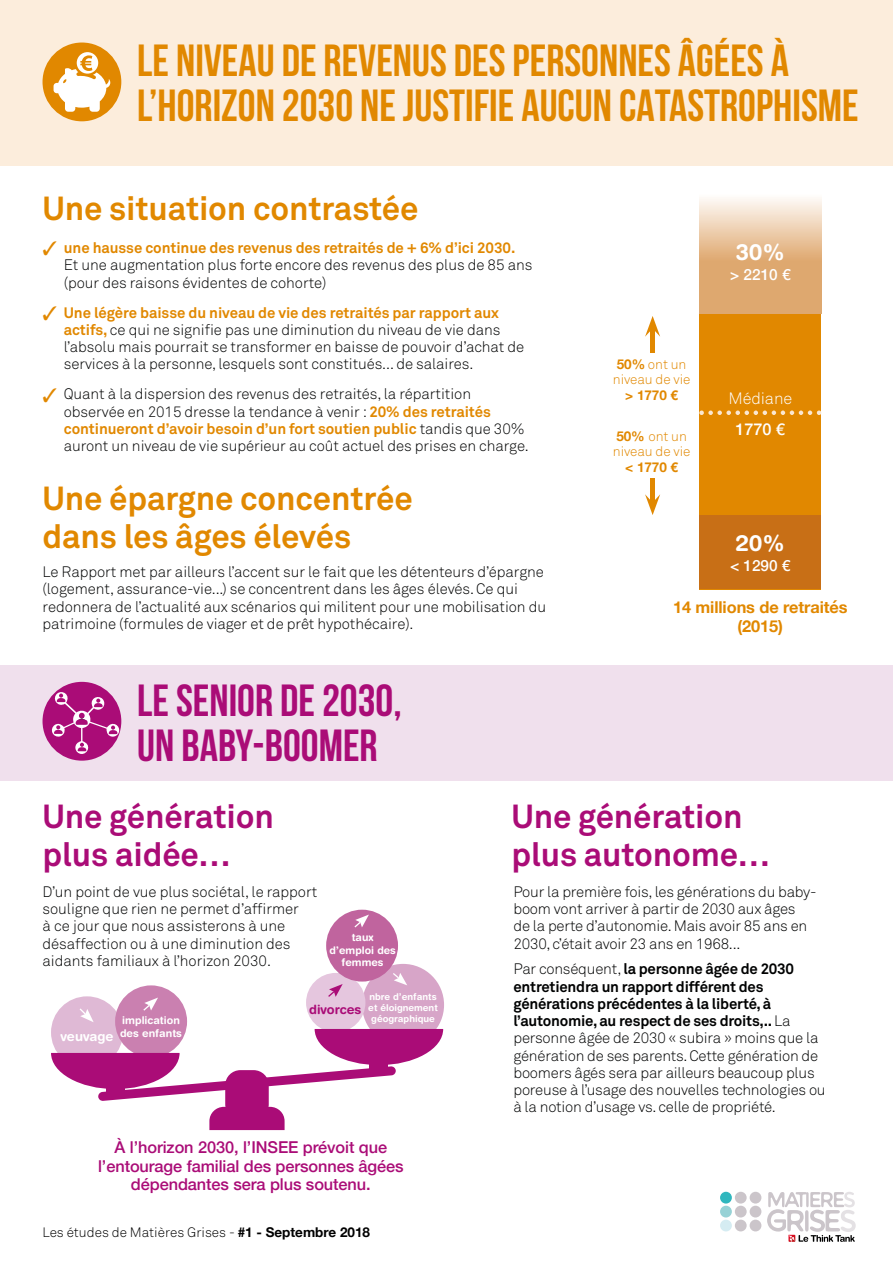
<style>
.page{position:relative;width:893px;height:1263px;background:#fff}
.page>*{position:absolute;margin:0;border:0;box-sizing:border-box;transform-origin:0 0}
.t1{font:700 45px/45px "Bebas Neue";color:#e18800}
.t2{font:700 45px/45px "Bebas Neue";color:#aa0c77}
.t3{font:700 33px/38px "Akkurat Pro";letter-spacing:-.005em;color:#e18800}
.t4{font:700 33px/38px "Akkurat Pro";letter-spacing:-.005em;color:#aa0c77}
.t5{font:700 22.5px "Helvetica Rounded LT";color:#fff}
.t6{font:500 16.35px/18.8px "Helvetica Neue";letter-spacing:-.005em;color:#aa0c77;text-align:center}
.t7{font:700 16.35px/18.8px "Helvetica Neue";letter-spacing:-.005em;color:#e18800;text-align:center}
.t8{font:16.35px "Akkurat Light Pro";letter-spacing:-.005em;color:#fff}
.t9{font:500 16.35px "Helvetica Neue";color:#fff}
.t10{font:500 15.3px "Helvetica Neue";color:#fff}
.t11{font:15px/17.2px "Akkurat Light Pro";letter-spacing:-.005em;color:#010202}
.t12{font:700 15px "Akkurat Pro";letter-spacing:-.005em;color:#e18800}
.t13{font:700 15px/17.2px "Akkurat Pro";letter-spacing:-.015em;color:#010202}
.t14{font:13.5px "Akkurat Light Pro";color:#000}
.t15{font:13.5px/15.5px "Akkurat Light Pro";letter-spacing:-.005em;color:#e18800}
.t16{font:700 13.5px "Helvetica Neue";letter-spacing:-.005em;color:#e18800}
.t17{font:700 13.05px "Helvetica Rounded LT";color:#fff}
.t18{font:700 12.75px "Helvetica Rounded LT";color:#aa0c77}
.t19{font:700 10.65px "Helvetica Rounded LT";color:#fff}
.t20{font:700 10.5px/12.6px "Helvetica Rounded LT";color:#fff;text-align:center}
.t21{font:700 9.3px/11.2px "Helvetica Rounded LT";color:#fff}
.s1{font-family:"Akkurat Pro";font-weight:700;color:#e18800}
.s2{color:#e18800}
.s3{font-family:"Akkurat Light Pro";font-weight:400;color:#010202}
.s4{font-family:"Helvetica Neue";font-weight:700}
.s5{font-family:"Akkurat Light Pro";font-weight:400}
</style>
<div class="page">
<svg style="left:767px;top:1192px;width:89px;height:50px"></svg>
<div style="left:750px;top:1192px;width:11px;height:11px;background:#cbc5ca;border-radius:50%"></div>
<div style="left:750px;top:1206px;width:11px;height:11px;background:#cbc5ca;border-radius:50%"></div>
<div style="left:750px;top:1219px;width:11px;height:12px;background:#cbc5ca;border-radius:50%"></div>
<div style="left:735px;top:1192px;width:12px;height:11px;background:#cbc5ca;border-radius:50%"></div>
<div style="left:735px;top:1206px;width:12px;height:11px;background:#cbc5ca;border-radius:50%"></div>
<div style="left:735px;top:1219px;width:12px;height:12px;background:#cbc5ca;border-radius:50%"></div>
<div style="left:720px;top:1192px;width:12px;height:11px;background:#30b7be;border-radius:50%"></div>
<div style="left:720px;top:1206px;width:12px;height:11px;background:#97d2d6;border-radius:50%"></div>
<div style="left:720px;top:1219px;width:12px;height:12px;background:#d5ecf2;border-radius:50%"></div>
<div style="left:699px;top:313px;width:122px;height:276px;background:#e18800"></div>
<svg style="left:699px;top:410px;width:122px;height:5px"></svg>
<div style="left:699px;top:515px;width:122px;height:74px;background:#c86f16"></div>
<svg style="left:699px;top:198px;width:122px;height:115px;background:#e6be93"></svg>
<div style="left:650px;top:328px;width:5px;height:25px;background:#e18800"></div>
<svg style="left:645px;top:316px;width:15px;height:21px"></svg>
<div style="left:650px;top:478px;width:5px;height:24px;background:#e18800"></div>
<svg style="left:645px;top:494px;width:15px;height:21px"></svg>
<div style="left:51px;top:996px;width:72px;height:72px;background:#dfb9d5;border-radius:50%"></div>
<svg style="left:80px;top:1008px;width:14px;height:14px"></svg>
<div style="left:362px;top:964px;width:82px;height:82px;background:#d7a5c8;border-radius:50%"></div>
<div style="left:115px;top:985px;width:72px;height:72px;background:#ca80b0;border-radius:50%"></div>
<svg style="left:143px;top:997px;width:15px;height:14px"></svg>
<div style="left:306px;top:973px;width:59px;height:59px;background:#e5c6de;border-radius:50%"></div>
<svg style="left:328px;top:984px;width:15px;height:13px"></svg>
<svg style="left:393px;top:973px;width:14px;height:12px"></svg>
<div style="left:326px;top:910px;width:72px;height:71px;background:#c0649e;border-radius:50%"></div>
<svg style="left:354px;top:914px;width:15px;height:13px"></svg>
<div style="left:225px;top:1070px;width:44px;height:49px;background:#aa0c77;border-radius:15px"></div>
<svg style="left:209px;top:1107px;width:76px;height:23px"></svg>
<svg style="left:51px;top:1029px;width:392px;height:72px"></svg>
<div style="left:106px;top:1086px;width:19px;height:9px;background:#aa0c77"></div>
<div style="left:0;top:0;width:893px;height:166px;background:#fceddc"></div>
<div style="left:0;top:665px;width:893px;height:116px;background:#f0e0ed"></div>
<div style="left:43px;top:43px;width:78px;height:78px;background:#e18800;border-radius:50%"></div>
<svg style="left:77px;top:52px;width:21px;height:22px"></svg>
<svg style="left:54px;top:55px;width:56px;height:57px"></svg>
<div style="left:43px;top:682px;width:78px;height:79px;background:#aa0c77;border-radius:50%"></div>
<svg style="left:51px;top:691px;width:69px;height:63px"></svg>
<h1 class="t1" style="left:137px;top:38px;width:723px">LE NIVEAU DE REVENUS DES PERSONNES ÂGÉES À<br>L’HORIZON 2030 NE JUSTIFIE AUCUN CATASTROPHISME</h1>
<h2 class="t3" style="left:43px;top:190px;width:377px">Une situation contrastée</h2>
<p class="t12" style="left:43px;top:239px;width:474px">✓ une hausse continue des revenus des retraités de + 6% d’ici 2030.</p>
<p class="t11" style="left:64px;top:257px;width:470px">Et une augmentation plus forte encore des revenus des plus de 85 ans (pour des raisons évidentes de cohorte)</p>
<p class="t12" style="left:43px;top:303px;width:458px">✓ Une légère baisse du niveau de vie des retraités par rapport aux</p>
<p class="t11" style="left:64px;top:321px;width:462px"><span class="s1">actifs,</span> ce qui ne signifie pas une diminution du niveau de vie dans l’absolu mais pourrait se transformer en baisse de pouvoir d’achat de services à la personne, lesquels sont constitués... de salaires.</p>
<p class="t11" style="left:64px;top:386px;width:429px;text-indent:-21px"><span class="s2">✓</span> Quant à la dispersion des revenus des retraités, la répartition observée en 2015 dresse la tendance à venir : <span class="s1">20% des retraités</span></p>
<p class="t12" style="left:64px;top:419px;width:462px">continueront d’avoir besoin d’un fort soutien public <span class="s3">tandis que 30%</span></p>
<p class="t11" style="left:64px;top:438px;width:467px">auront un niveau de vie supérieur au coût actuel des prises en charge.</p>
<h2 class="t3" style="left:43px;top:480px;width:372px">Une épargne concentrée dans les âges élevés</h2>
<p class="t11" style="left:43px;top:564px;width:505px">Le Rapport met par ailleurs l’accent sur le fait que les détenteurs d’épargne (logement, assurance-vie...) se concentrent dans les âges élevés. Ce qui redonnera de l’actualité aux scénarios qui militent pour une mobilisation du patrimoine (formules de viager et de prêt hypothécaire).</p>
<h1 class="t2" style="left:137px;top:677px;width:266px">LE SENIOR DE 2030,<br>UN BABY-BOOMER</h1>
<h3 class="t5" style="left:736px;top:238px;width:51px">30%</h3>
<p class="t15" style="left:613px;top:356px;width:79px"><span class="s4">50%</span> ont un niveau de vie</p>
<p class="t16" style="left:625px;top:384px;width:54px">&gt; 1770 €</p>
<p class="t15" style="left:613px;top:429px;width:79px"><span class="s4">50%</span> ont un niveau de vie</p>
<p class="t16" style="left:625px;top:456px;width:54px">&lt; 1770 €</p>
<p class="t10" style="left:730px;top:263px;width:62px">&gt; 2210 €</p>
<p class="t8" style="left:728px;top:389px;width:65px">Médiane</p>
<p class="t9" style="left:736px;top:416px;width:51px">1770 €</p>
<h3 class="t5" style="left:736px;top:529px;width:51px">20%</h3>
<p class="t10" style="left:730px;top:553px;width:62px">&lt; 1290 €</p>
<p class="t7" style="left:673px;top:598px;width:176px">14 millions de retraités (2015)</p>
<h2 class="t4" style="left:43px;top:798px;width:233px">Une génération plus aidée…</h2>
<h2 class="t4" style="left:511px;top:798px;width:260px">Une génération plus autonome…</h2>
<p class="t11" style="left:43px;top:883px;width:276px">D’un point de vue plus sociétal, le rapport souligne que rien ne permet d’affirmer<br>à ce jour que nous assisterons à une désaffection ou à une diminution des aidants familiaux à l’horizon 2030.</p>
<p class="t11" style="left:513px;top:883px;width:305px">Pour la première fois, les générations du baby&shy;boom vont arriver à partir de 2030 aux âges<br>de la perte d’autonomie. Mais avoir 85 ans en 2030, c’était avoir 23 ans en 1968...</p>
<p class="t13" style="left:513px;top:960px;width:282px"><span class="s5">Par conséquent,</span> la personne âgée de 2030 entretiendra un rapport différent des générations précédentes à la liberté, à l’autonomie, au respect de ses droits,.. <span class="s5">La</span></p>
<p class="t11" style="left:513px;top:1030px;width:314px">personne âgée de 2030 « subira » moins que la génération de ses parents. Cette génération de boomers âgés sera par ailleurs beaucoup plus poreuse à l’usage des nouvelles technologies ou à la notion d’usage vs. celle de propriété.</p>
<p class="t20" style="left:329px;top:931px;width:68px">taux d’emploi des femmes</p>
<p class="t21" style="left:368px;top:990px;width:71px">nbre d’enfants et éloignement</p>
<p class="t18" style="left:309px;top:1001px;width:54px">divorces</p>
<p class="t19" style="left:122px;top:1013px;width:59px">implication</p>
<p class="t21" style="left:371px;top:1013px;width:65px">géographique</p>
<p class="t19" style="left:120px;top:1026px;width:63px">des enfants</p>
<p class="t17" style="left:60px;top:1028px;width:55px">veuvage</p>
<p class="t6" style="left:98px;top:1136px;width:307px">À l’horizon 2030, l’INSEE prévoit que l’entourage familial des personnes âgées dépendantes sera plus soutenu.</p>
<p class="t14" style="left:43px;top:1225px;width:329px">Les études de Matières Grises - <span class="s4">#1 - Septembre 2018</span></p>
</div>
